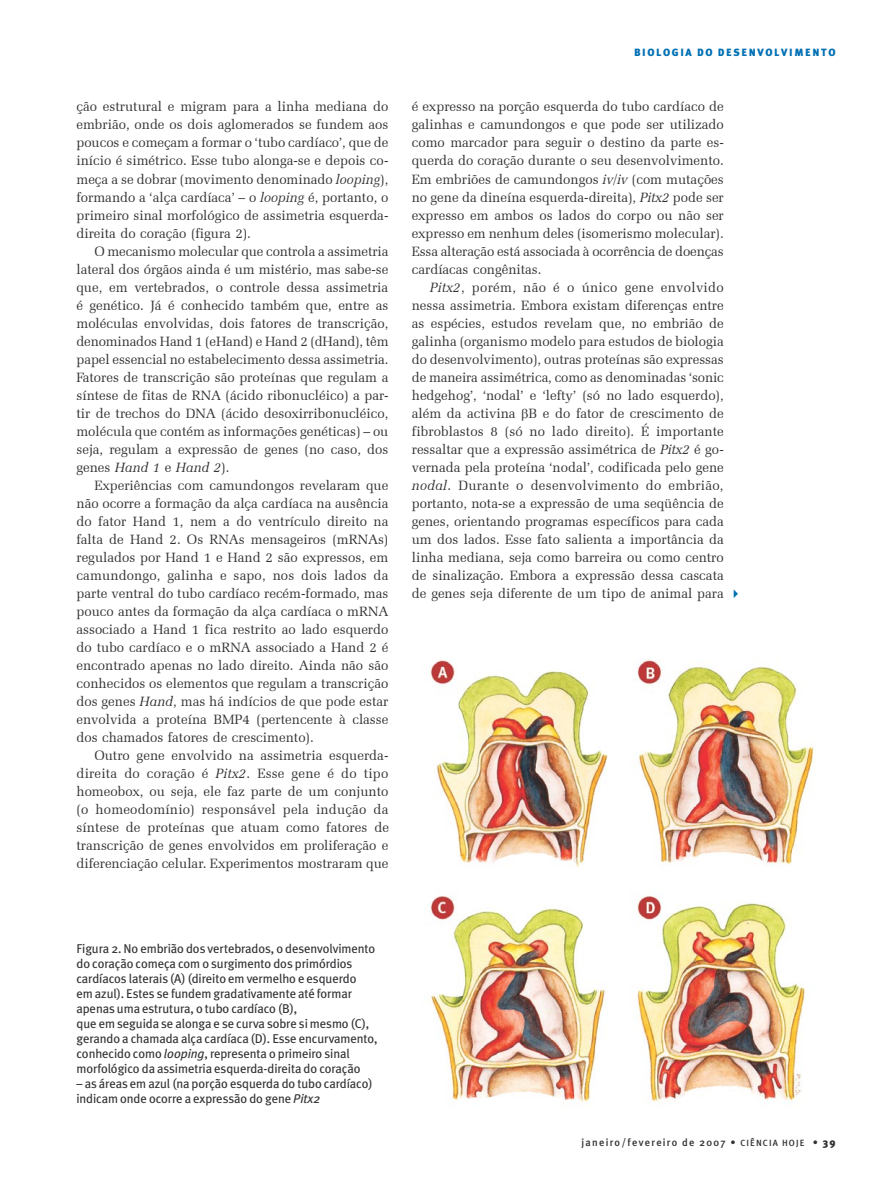
<style>
.page{position:relative;width:893px;height:1191px;background:#fff}
.page>*{position:absolute;margin:0;border:0;box-sizing:border-box;transform-origin:0 0}
.Body_text{font:13.5px/18px "Zapf Elliptical 711 BT";color:#323235;text-align:justify}
.Legenda{font:12.75px/15px "Meta Plus";letter-spacing:-.01em;color:#323235}
.t1{font:500 10.5px "Meta Plus";letter-spacing:.12em;color:#323235}
.t2{font:900 10.5px "Meta Plus";color:#0070b4}
.s1{font-style:italic}
.s2{color:#0070b4}
.s3{font-size:9px}
.s4{font-weight:900}
</style>
<div class="page">
<img style="left:430px;top:660px;width:384px;height:442px">
<svg style="left:734px;top:803px;width:4px;height:9px"></svg>
<p class="Body_text" style="left:76px;top:98px;width:313px">ção estrutural e migram para a linha mediana do embrião, onde os dois aglomerados se fundem aos poucos e começam a formar o ‘tubo cardíaco’, que de início é simétrico. Esse tubo alonga-se e depois co&shy;meça a se dobrar (movimento denominado <span class="s1">looping</span>), formando a ‘alça cardíaca’ – o <span class="s1">looping</span> é, portanto, o primeiro sinal morfológico de assimetria esquerda&shy;direita do coração (figura 2).</p>
<p class="Body_text" style="left:76px;top:242px;width:314px;text-indent:18px">O mecanismo molecular que controla a assimetria lateral dos órgãos ainda é um mistério, mas sabe-se que, em vertebrados, o controle dessa assimetria é genético. Já é conhecido também que, entre as moléculas envolvidas, dois fatores de transcrição, denominados Hand 1 (eHand) e Hand 2 (dHand), têm papel essencial no estabelecimento dessa assimetria.<br>Fatores de transcrição são proteínas que regulam a síntese de fitas de RNA (ácido ribonucléico) a par&shy;tir de trechos do DNA (ácido desoxirribonucléico, molécula que contém as informações genéticas) – ou seja, regulam a expressão de genes (no caso, dos genes <span class="s1">Hand 1</span> e <span class="s1">Hand 2</span>).</p>
<p class="Body_text" style="left:76px;top:476px;width:313px;text-indent:18px">Experiências com camundongos revelaram que não ocorre a formação da alça cardíaca na ausência do fator Hand 1, nem a do ventrículo direito na falta de Hand 2. Os RNAs mensageiros (mRNAs) regulados por Hand 1 e Hand 2 são expressos, em camundongo, galinha e sapo, nos dois lados da parte ventral do tubo cardíaco recém-formado, mas pouco antes da formação da alça cardíaca o mRNA associado a Hand 1 fica restrito ao lado esquerdo do tubo cardíaco e o mRNA associado a Hand 2 é encontrado apenas no lado direito. Ainda não são conhecidos os elementos que regulam a transcrição dos genes <span class="s1">Hand</span>, mas há indícios de que pode estar envolvida a proteína BMP4 (pertencente à classe dos chamados fatores de crescimento).</p>
<p class="Body_text" style="left:76px;top:746px;width:314px;text-indent:18px">Outro gene envolvido na assimetria esquerda&shy;direita do coração é <span class="s1">Pitx2</span>. Esse gene é do tipo homeobox, ou seja, ele faz parte de um conjunto (o homeodomínio) responsável pela indução da síntese de proteínas que atuam como fatores de transcrição de genes envolvidos em proliferação e diferenciação celular. Experimentos mostraram que</p>
<p class="t2" style="left:634px;top:46px;width:203px">B I O L O G I A D O D E S E N V O L V I M E N T O</p>
<p class="Body_text" style="left:412px;top:98px;width:314px">é expresso na porção esquerda do tubo cardíaco de galinhas e camundongos e que pode ser utilizado como marcador para seguir o destino da parte es&shy;querda do coração durante o seu desenvolvimento.<br>Em embriões de camundongos <span class="s1">iv/iv</span> (com mutações no gene da dineína esquerda-direita), <span class="s1">Pitx2</span> pode ser expresso em ambos os lados do corpo ou não ser expresso em nenhum deles (isomerismo molecular).<br>Essa alteração está associada à ocorrência de doenças cardíacas congênitas.</p>
<p class="Body_text" style="left:412px;top:278px;width:332px;text-align:left;text-indent:18px"><span class="s1">Pitx2</span>, porém, não é o único gene envolvido nessa assimetria. Embora existam diferenças entre<br>as espécies, estudos revelam que, no embrião de galinha (organismo modelo para estudos de biologia do desenvolvimento), outras proteínas são expressas<br>de maneira assimétrica, como as denominadas ‘sonic hedgehog’, ‘nodal’ e ‘lefty’ (só no lado esquerdo), além da activina B e do fator de crescimento de fibroblastos 8 (só no lado direito). É importante ressaltar que a expressão assimétrica de <span class="s1">Pitx2</span> é go&shy;vernada pela proteína ‘nodal’, codificada pelo gene <span class="s1">nodal</span>. Durante o desenvolvimento do embrião, portanto, nota-se a expressão de uma seqüência de genes, orientando programas específicos para cada um dos lados. Esse fato salienta a importância da linha mediana, seja como barreira ou como centro<br>de sinalização. Embora a expressão dessa cascata<br>de genes seja diferente de um tipo de animal para <span class="s2">✔</span></p>
<p class="Legenda" style="left:76px;top:941px;width:303px">Figura 2. No embrião dos vertebrados, o desenvolvimento do coração começa com o surgimento dos primórdios cardíacos laterais (A) (direito em vermelho e esquerdo<br>em azul). Estes se fundem gradativamente até formar apenas uma estrutura, o tubo cardíaco (B),<br>que em seguida se alonga e se curva sobre si mesmo (C), gerando a chamada alça cardíaca (D). Esse encurvamento, conhecido como <span class="s1">looping</span>, representa o primeiro sinal morfológico da assimetria esquerda-direita do coração</p>
<p class="Legenda" style="left:76px;top:1076px;width:298px">– as áreas em azul (na porção esquerda do tubo cardíaco) indicam onde ocorre a expressão do gene <span class="s1">Pitx2</span></p>
<p class="t1" style="left:582px;top:1136px;width:256px">janeiro/fevereiro de 2007 • <span class="s3">CIÊNCIA HOJE</span> • <span class="s4">39</span></p>
</div>
